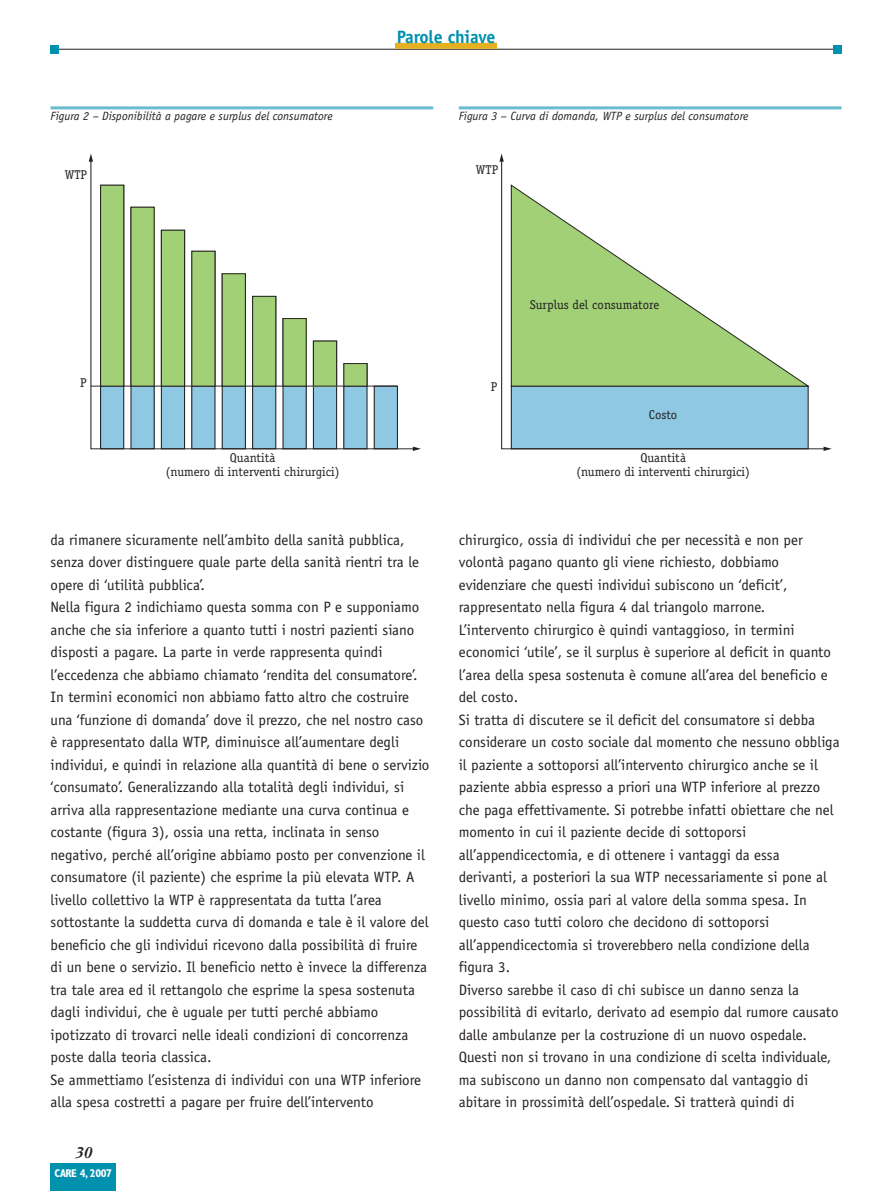
<style>
.page{position:relative;width:893px;height:1191px;background:#fff}
.page>*{position:absolute;margin:0;border:0;box-sizing:border-box;transform-origin:0 0}
.t1{font:700 18px "Officina Sans";letter-spacing:-.01em;color:#0091af}
.t2{font:italic 700 16.5px "New Baskerville";color:#231f20}
.t3{font:15px/22.5px "Officina Sans";color:#231f20}
.t4{font:12.75px/13.5px "Officina Serif";color:#231f20;text-align:center}
.t5{font:italic 12px "Officina Sans";color:#231f20}
.t6{font:700 condensed 11.25px "Gill Sans";letter-spacing:-.04em;color:#fff}
</style>
<div class="page">
<div style="left:51px;top:1163px;width:65px;height:28px;background:#0091af"></div>
<hr style="left:51px;top:49px;width:786px;height:1px;background:#231f20">
<div style="left:395px;top:43px;width:102px;height:6px;background:#e6b120"></div>
<div style="left:51px;top:45px;width:8px;height:9px;background:#0091af"></div>
<div style="left:833px;top:45px;width:9px;height:9px;background:#0091af"></div>
<hr style="left:51px;top:106px;width:382px;height:3px;background:#67bcd0">
<svg style="left:90px;top:162px;width:323px;height:287px"></svg>
<svg style="left:413px;top:446px;width:8px;height:5px"></svg>
<svg style="left:89px;top:154px;width:4px;height:8px"></svg>
<hr style="left:91px;top:386px;width:306px;height:1px;background:#231f20">
<div style="left:101px;top:185px;width:23px;height:201px;background:#a1d076"></div>
<div style="left:100px;top:185px;width:24px;height:201px;border:1px solid #231f20"></div>
<div style="left:131px;top:207px;width:23px;height:179px;background:#a1d076"></div>
<div style="left:131px;top:207px;width:24px;height:179px;border:1px solid #231f20"></div>
<div style="left:161px;top:230px;width:24px;height:156px;background:#a1d076"></div>
<div style="left:161px;top:230px;width:24px;height:156px;border:1px solid #231f20"></div>
<div style="left:192px;top:251px;width:23px;height:135px;background:#a1d076"></div>
<div style="left:191px;top:251px;width:24px;height:135px;border:1px solid #231f20"></div>
<div style="left:222px;top:274px;width:23px;height:112px;background:#a1d076"></div>
<div style="left:222px;top:273px;width:24px;height:113px;border:1px solid #231f20"></div>
<div style="left:253px;top:296px;width:23px;height:90px;background:#a1d076"></div>
<div style="left:252px;top:296px;width:24px;height:90px;border:1px solid #231f20"></div>
<div style="left:283px;top:318px;width:23px;height:68px;background:#a1d076"></div>
<div style="left:283px;top:318px;width:24px;height:68px;border:1px solid #231f20"></div>
<div style="left:313px;top:341px;width:24px;height:45px;background:#a1d076"></div>
<div style="left:313px;top:341px;width:24px;height:45px;border:1px solid #231f20"></div>
<div style="left:344px;top:363px;width:23px;height:23px;background:#a1d076"></div>
<div style="left:343px;top:363px;width:24px;height:23px;border:1px solid #231f20"></div>
<hr style="left:459px;top:106px;width:382px;height:3px;background:#67bcd0">
<svg style="left:501px;top:162px;width:322px;height:287px"></svg>
<svg style="left:823px;top:446px;width:9px;height:5px"></svg>
<svg style="left:499px;top:154px;width:5px;height:8px"></svg>
<p class="t1" style="left:397px;top:30px;width:100px">Parole chiave</p>
<p class="t5" style="left:51px;top:111px;width:284px">Figura 2 – Disponibilità a pagare e surplus del consumatore</p>
<p class="t5" style="left:459px;top:111px;width:291px">Figura 3 – Curva di domanda, WTP e surplus del consumatore</p>
<p class="t4" style="left:65px;top:169px;width:24px">WTP</p>
<p class="t4" style="left:476px;top:164px;width:24px">WTP</p>
<p class="t4" style="left:530px;top:299px;width:131px">Surplus del consumatore</p>
<p class="t4" style="left:80px;top:377px;width:8px">P</p>
<p class="t4" style="left:491px;top:381px;width:8px">P</p>
<p class="t4" style="left:649px;top:409px;width:30px">Costo</p>
<p class="t4" style="left:166px;top:452px;width:175px">Quantità<br>(numero di interventi chirurgici)</p>
<p class="t4" style="left:576px;top:452px;width:175px">Quantità<br>(numero di interventi chirurgici)</p>
<p class="t3" style="left:51px;top:529px;width:380px">da rimanere sicuramente nell’ambito della sanità pubblica, senza dover distinguere quale parte della sanità rientri tra le opere di ‘utilità pubblica’.<br>Nella figura 2 indichiamo questa somma con P e supponiamo anche che sia inferiore a quanto tutti i nostri pazienti siano disposti a pagare. La parte in verde rappresenta quindi l’eccedenza che abbiamo chiamato ‘rendita del consumatore’.<br>In termini economici non abbiamo fatto altro che costruire una ‘funzione di domanda’ dove il prezzo, che nel nostro caso è rappresentato dalla WTP, diminuisce all’aumentare degli individui, e quindi in relazione alla quantità di bene o servizio ‘consumato’. Generalizzando alla totalità degli individui, si arriva alla rappresentazione mediante una curva continua e costante (figura 3), ossia una retta, inclinata in senso negativo, perché all’origine abbiamo posto per convenzione il consumatore (il paziente) che esprime la più elevata WTP. A livello collettivo la WTP è rappresentata da tutta l’area sottostante la suddetta curva di domanda e tale è il valore del beneficio che gli individui ricevono dalla possibilità di fruire di un bene o servizio. Il beneficio netto è invece la differenza tra tale area ed il rettangolo che esprime la spesa sostenuta dagli individui, che è uguale per tutti perché abbiamo ipotizzato di trovarci nelle ideali condizioni di concorrenza poste dalla teoria classica.<br>Se ammettiamo l’esistenza di individui con una WTP inferiore alla spesa costretti a pagare per fruire dell’intervento</p>
<p class="t3" style="left:459px;top:529px;width:382px">chirurgico, ossia di individui che per necessità e non per volontà pagano quanto gli viene richiesto, dobbiamo evidenziare che questi individui subiscono un ‘deficit’, rappresentato nella figura 4 dal triangolo marrone.<br>L’intervento chirurgico è quindi vantaggioso, in termini economici ‘utile’, se il surplus è superiore al deficit in quanto l’area della spesa sostenuta è comune all’area del beneficio e del costo.<br>Si tratta di discutere se il deficit del consumatore si debba considerare un costo sociale dal momento che nessuno obbliga il paziente a sottoporsi all’intervento chirurgico anche se il paziente abbia espresso a priori una WTP inferiore al prezzo che paga effettivamente. Si potrebbe infatti obiettare che nel momento in cui il paziente decide di sottoporsi all’appendicectomia, e di ottenere i vantaggi da essa derivanti, a posteriori la sua WTP necessariamente si pone al livello minimo, ossia pari al valore della somma spesa. In questo caso tutti coloro che decidono di sottoporsi all’appendicectomia si troverebbero nella condizione della figura 3.<br>Diverso sarebbe il caso di chi subisce un danno senza la possibilità di evitarlo, derivato ad esempio dal rumore causato dalle ambulanze per la costruzione di un nuovo ospedale.<br>Questi non si trovano in una condizione di scelta individuale, ma subiscono un danno non compensato dal vantaggio di abitare in prossimità dell’ospedale. Si tratterà quindi di</p>
<p class="t2" style="left:75px;top:1147px;width:18px">30</p>
<p class="t6" style="left:54px;top:1169px;width:59px">CARE 4, 2007</p>
</div>
